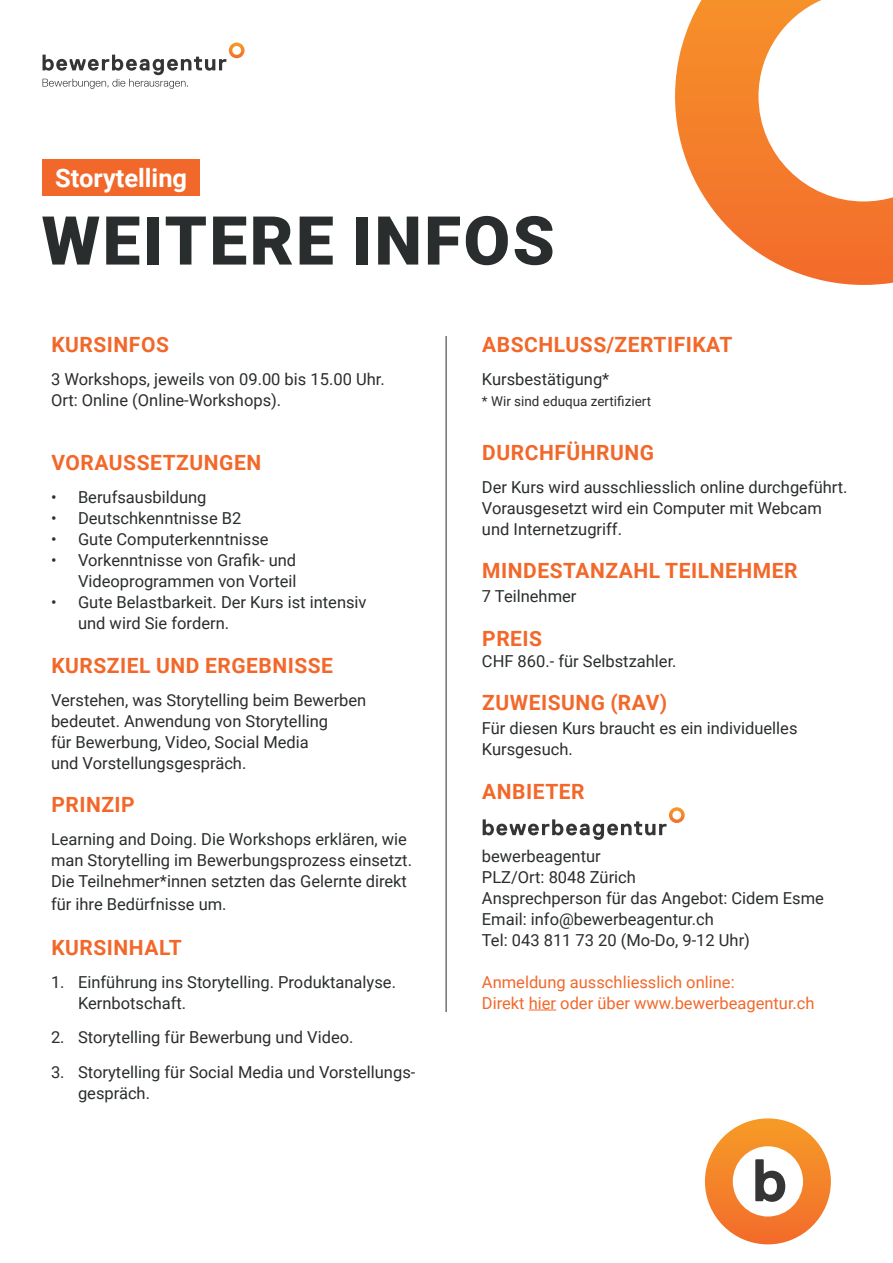
<style>
.page{position:relative;width:893px;height:1263px;background:#fff}
.page>*{position:absolute;margin:0;border:0;box-sizing:border-box;transform-origin:0 0}
.t1{font:900 67.5px "Roboto";letter-spacing:.035em;color:#2a2d2e}
.t2{font:700 25.5px "Roboto";color:#fff}
.t3{font:700 21px "Roboto";letter-spacing:.025em;color:#f2682a}
.t4{font:16.5px/21px "Roboto";color:#2a2d2e}
.t5{font:16.5px/21px "Roboto";color:#f2682a}
.t6{font:13.5px "Roboto";color:#2a2d2e}
</style>
<div class="page">
<svg style="left:483px;top:807px;width:202px;height:33px"></svg>
<svg style="left:675px;top:0;width:218px;height:285px"></svg>
<svg style="left:43px;top:43px;width:202px;height:46px"></svg>
<svg style="left:529px;top:1009px;width:27px;height:1px"></svg>
<hr style="left:446px;top:336px;width:1px;height:676px;background:#2a2d2e">
<svg style="left:705px;top:1118px;width:126px;height:126px"></svg>
<div style="left:43px;top:159px;width:157px;height:37px;background:#f2682a"></div>
<h2 class="t2" style="left:55px;top:160px;width:133px">Storytelling</h2>
<h1 class="t1" style="left:42px;top:193px;width:515px">WEITERE INFOS</h1>
<p class="t3" style="left:51px;top:329px;width:119px">KURSINFOS</p>
<p class="t4" style="left:51px;top:368px;width:335px">3 Workshops, jeweils von 09.00 bis 15.00 Uhr.<br>Ort: Online (Online-Workshops).</p>
<p class="t3" style="left:51px;top:448px;width:211px">VORAUSSETZUNGEN</p>
<p class="t4" style="left:51px;top:486px;width:157px">• Berufsausbildung</p>
<p class="t4" style="left:51px;top:507px;width:192px">• Deutschkenntnisse B2</p>
<p class="t4" style="left:51px;top:528px;width:219px">• Gute Computerkenntnisse</p>
<p class="t4" style="left:51px;top:549px;width:247px;text-align:right">• Vorkenntnisse von Grafik- und<br>Videoprogrammen von Vorteil</p>
<p class="t4" style="left:78px;top:591px;width:290px;text-indent:-27px">• Gute Belastbarkeit. Der Kurs ist intensiv und wird Sie fordern.</p>
<p class="t3" style="left:51px;top:650px;width:283px">KURSZIEL UND ERGEBNISSE</p>
<p class="t4" style="left:51px;top:689px;width:317px">Verstehen, was Storytelling beim Bewerben bedeutet. Anwendung von Storytelling<br>für Bewerbung, Video, Social Media<br>und Vorstellungsgespräch.</p>
<p class="t3" style="left:51px;top:790px;width:85px">PRINZIP</p>
<p class="t4" style="left:51px;top:828px;width:362px">Learning and Doing. Die Workshops erklären, wie man Storytelling im Bewerbungsprozess einsetzt.<br>Die Teilnehmer*innen setzten das Gelernte direkt</p>
<p class="t4" style="left:51px;top:893px;width:177px">für ihre Bedürfnisse um.</p>
<p class="t3" style="left:51px;top:932px;width:132px">KURSINHALT</p>
<p class="t4" style="left:78px;top:971px;width:319px;text-indent:-27px">1. Einführung ins Storytelling. Produktanalyse.<br>Kernbotschaft.</p>
<p class="t4" style="left:51px;top:1026px;width:304px">2. Storytelling für Bewerbung und Video.</p>
<p class="t4" style="left:78px;top:1061px;width:339px;text-indent:-27px">3. Storytelling für Social Media und Vorstellungs&shy;gespräch.</p>
<p class="t3" style="left:482px;top:329px;width:252px">ABSCHLUSS/ZERTIFIKAT</p>
<p class="t4" style="left:482px;top:368px;width:129px">Kursbestätigung*</p>
<p class="t6" style="left:482px;top:391px;width:171px">* Wir sind eduqua zertifiziert</p>
<p class="t3" style="left:482px;top:437px;width:173px">DURCHFÜHRUNG</p>
<p class="t4" style="left:482px;top:476px;width:367px">Der Kurs wird ausschliesslich online durchgeführt.<br>Vorausgesetzt wird ein Computer mit Webcam und Internetzugriff.</p>
<p class="t3" style="left:482px;top:556px;width:317px">MINDESTANZAHL TEILNEHMER</p>
<p class="t4" style="left:482px;top:585px;width:96px">7 Teilnehmer</p>
<p class="t3" style="left:482px;top:623px;width:61px">PREIS</p>
<p class="t4" style="left:482px;top:650px;width:196px">CHF 860.- für Selbstzahler.</p>
<p class="t3" style="left:482px;top:688px;width:186px">ZUWEISUNG (RAV)</p>
<p class="t4" style="left:482px;top:717px;width:317px">Für diesen Kurs braucht es ein individuelles<br>Kursgesuch.</p>
<p class="t3" style="left:482px;top:776px;width:104px">ANBIETER</p>
<p class="t4" style="left:482px;top:845px;width:344px">bewerbeagentur<br>PLZ/Ort: 8048 Zürich<br>Ansprechperson für das Angebot: Cidem Esme<br>Email: info@bewerbeagentur.ch<br>Tel: 043 811 73 20 (Mo-Do, 9-12 Uhr)</p>
<p class="t5" style="left:482px;top:971px;width:334px">Anmeldung ausschliesslich online:<br>Direkt hier oder über www.bewerbeagentur.ch</p>
</div>
